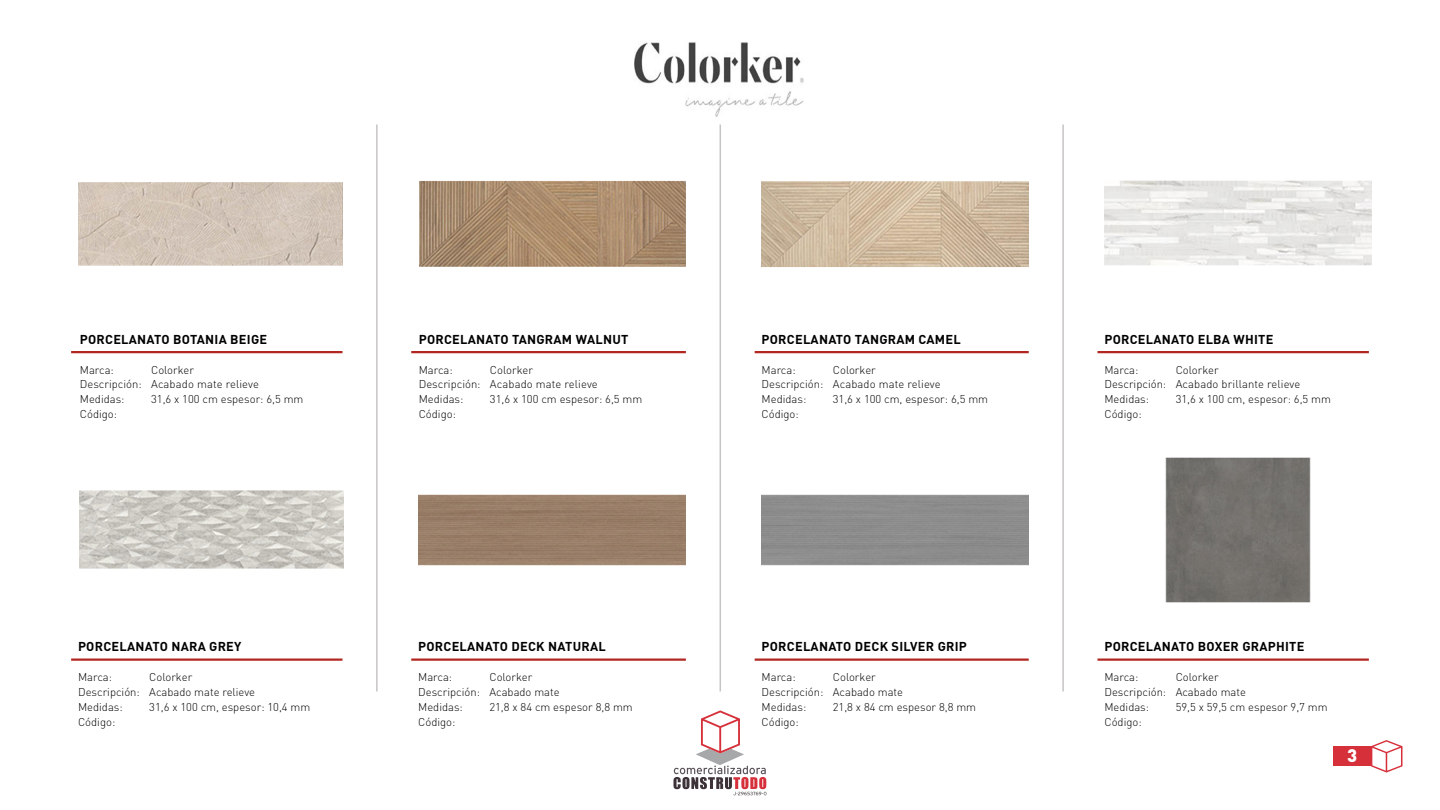
<style>
.page{position:relative;width:1440px;height:810px;background:#fff}
.page>*{position:absolute;margin:0;border:0;box-sizing:border-box;transform-origin:0 0}
.t1{font:900 18px "DIN Pro";color:#fff}
.t2{font:700 12.75px "DIN Pro";letter-spacing:.02em;color:#000}
.t3{font:300 11.25px/15px "DIN Pro";color:#000}
</style>
<div class="page">
<svg style="left:1371px;top:740px;width:32px;height:32px"></svg>
<svg style="left:674px;top:710px;width:93px;height:86px"></svg>
<hr style="left:376px;top:124px;width:2px;height:568px;background:#c7c4c4">
<hr style="left:720px;top:124px;width:1px;height:568px;background:#c7c4c4">
<hr style="left:1062px;top:124px;width:2px;height:568px;background:#c7c4c4">
<hr style="left:71px;top:351px;width:271px;height:2px;background:#b22721">
<hr style="left:71px;top:658px;width:271px;height:3px;background:#b22721">
<hr style="left:411px;top:351px;width:275px;height:2px;background:#b22721">
<hr style="left:411px;top:658px;width:275px;height:3px;background:#b22721">
<hr style="left:755px;top:351px;width:274px;height:2px;background:#b22721">
<hr style="left:755px;top:658px;width:274px;height:3px;background:#b22721">
<hr style="left:1097px;top:351px;width:272px;height:2px;background:#b22721">
<hr style="left:1097px;top:658px;width:272px;height:3px;background:#b22721">
<div style="left:1334px;top:747px;width:37px;height:19px;background:#d6303b"></div>
<img style="left:634px;top:42px;width:170px;height:75px">
<img style="left:78px;top:182px;width:264px;height:84px">
<img style="left:1104px;top:180px;width:268px;height:86px">
<img style="left:79px;top:490px;width:265px;height:79px">
<img style="left:419px;top:181px;width:267px;height:86px">
<img style="left:418px;top:494px;width:267px;height:72px">
<img style="left:1165px;top:457px;width:146px;height:146px">
<img style="left:762px;top:181px;width:267px;height:86px">
<p class="t2" style="left:80px;top:330px;width:189px">PORCELANATO BOTANIA BEIGE</p>
<p class="t2" style="left:419px;top:330px;width:211px">PORCELANATO TANGRAM WALNUT</p>
<p class="t2" style="left:762px;top:330px;width:201px">PORCELANATO TANGRAM CAMEL</p>
<p class="t2" style="left:1104px;top:330px;width:171px">PORCELANATO ELBA WHITE</p>
<p class="t3" style="left:80px;top:361px;width:181px;text-indent:71px">Colorker<br>Descripción: Acabado mate relieve<br>Medidas:</p>
<p class="t3" style="left:80px;top:361px;width:36px">Marca:</p>
<p class="t3" style="left:151px;top:391px;width:154px">31,6 x 100 cm espesor: 6,5 mm</p>
<p class="t3" style="left:419px;top:361px;width:181px;text-indent:71px">Colorker<br>Descripción: Acabado mate relieve<br>Medidas:</p>
<p class="t3" style="left:419px;top:361px;width:36px">Marca:</p>
<p class="t3" style="left:490px;top:391px;width:154px">31,6 x 100 cm espesor: 6,5 mm</p>
<p class="t3" style="left:762px;top:361px;width:181px;text-indent:71px">Colorker<br>Descripción: Acabado mate relieve<br>Medidas:</p>
<p class="t3" style="left:762px;top:361px;width:36px">Marca:</p>
<p class="t3" style="left:833px;top:391px;width:157px">31,6 x 100 cm, espesor: 6,5 mm</p>
<p class="t3" style="left:1104px;top:361px;width:197px;text-indent:71px">Colorker<br>Descripción: Acabado brillante relieve<br>Medidas:</p>
<p class="t3" style="left:1104px;top:361px;width:36px">Marca:</p>
<p class="t3" style="left:1176px;top:391px;width:157px">31,6 x 100 cm, espesor: 6,5 mm</p>
<p class="t3" style="left:80px;top:406px;width:39px">Código:</p>
<p class="t3" style="left:419px;top:406px;width:39px">Código:</p>
<p class="t3" style="left:762px;top:406px;width:39px">Código:</p>
<p class="t3" style="left:1104px;top:406px;width:39px">Código:</p>
<p class="t2" style="left:78px;top:638px;width:165px">PORCELANATO NARA GREY</p>
<p class="t2" style="left:418px;top:638px;width:189px">PORCELANATO DECK NATURAL</p>
<p class="t2" style="left:762px;top:638px;width:207px">PORCELANATO DECK SILVER GRIP</p>
<p class="t2" style="left:1104px;top:638px;width:202px">PORCELANATO BOXER GRAPHITE</p>
<p class="t3" style="left:78px;top:669px;width:178px;text-indent:71px">Colorker<br>Descripción: Acabado mate relieve<br>Medidas:</p>
<p class="t3" style="left:78px;top:669px;width:36px">Marca:</p>
<p class="t3" style="left:149px;top:699px;width:163px">31,6 x 100 cm, espesor: 10,4 mm</p>
<p class="t3" style="left:418px;top:669px;width:143px;text-indent:71px">Colorker<br>Descripción: Acabado mate<br>Medidas:</p>
<p class="t3" style="left:418px;top:669px;width:36px">Marca:</p>
<p class="t3" style="left:489px;top:699px;width:145px">21,8 x 84 cm espesor 8,8 mm</p>
<p class="t3" style="left:762px;top:669px;width:143px;text-indent:71px">Colorker<br>Descripción: Acabado mate<br>Medidas:</p>
<p class="t3" style="left:762px;top:669px;width:36px">Marca:</p>
<p class="t3" style="left:833px;top:699px;width:145px">21,8 x 84 cm espesor 8,8 mm</p>
<p class="t3" style="left:1104px;top:669px;width:143px;text-indent:71px">Colorker<br>Descripción: Acabado mate<br>Medidas:</p>
<p class="t3" style="left:1104px;top:669px;width:36px">Marca:</p>
<p class="t3" style="left:1176px;top:699px;width:154px">59,5 x 59,5 cm espesor 9,7 mm</p>
<p class="t3" style="left:78px;top:714px;width:39px">Código:</p>
<p class="t3" style="left:418px;top:714px;width:39px">Código:</p>
<p class="t3" style="left:762px;top:714px;width:39px">Código:</p>
<p class="t3" style="left:1104px;top:714px;width:39px">Código:</p>
<h1 class="t1" style="left:1347px;top:743px;width:12px">3</h1>
</div>
